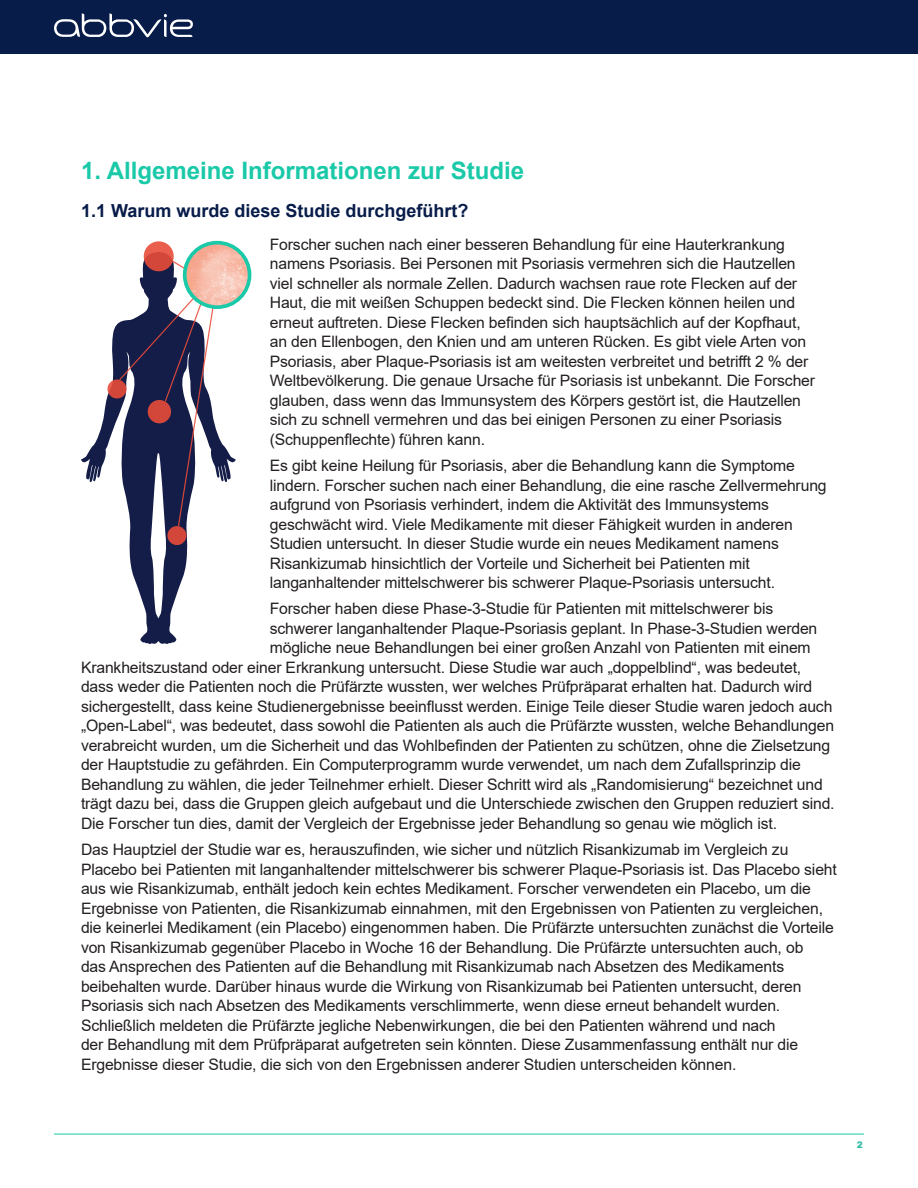
<style>
.page{position:relative;width:918px;height:1188px;background:#fff}
.page>*{position:absolute;margin:0;border:0;box-sizing:border-box;transform-origin:0 0}
.t1{font:700 24px "Arial";color:#1ac9a8}
.t2{font:700 18px "Arial";color:#081c4a}
.t3{font:15.75px/19.5px "Arial";letter-spacing:-.01em;color:#231f20}
.t4{font:900 9px "Arial";color:#33bda3}
</style>
<div class="page">
<div style="left:0;top:0;width:918px;height:54px;background:#081c4a"></div>
<svg style="left:54px;top:13px;width:139px;height:24px"></svg>
<hr style="left:54px;top:1134px;width:810px;height:1px;background:#1ac9a8">
<svg style="left:81px;top:252px;width:155px;height:392px"></svg>
<svg style="left:107px;top:380px;width:19px;height:19px"></svg>
<svg style="left:167px;top:526px;width:19px;height:19px"></svg>
<svg style="left:144px;top:241px;width:30px;height:30px"></svg>
<svg style="left:171px;top:260px;width:15px;height:10px"></svg>
<svg style="left:118px;top:296px;width:97px;height:231px"></svg>
<img style="left:185px;top:243px;width:65px;height:64px;border-radius:32px">
<div style="left:183px;top:241px;width:68px;height:68px;border:4px solid #1ac9a8;border-radius:50%"></div>
<h1 class="t1" style="left:81px;top:154px;width:445px">1. Allgemeine Informationen zur Studie</h1>
<p class="t2" style="left:81px;top:198px;width:389px">1.1 Warum wurde diese Studie durchgeführt?</p>
<p class="t3" style="left:270px;top:234px;width:547px">Forscher suchen nach einer besseren Behandlung für eine Hauterkrankung namens Psoriasis. Bei Personen mit Psoriasis vermehren sich die Hautzellen viel schneller als normale Zellen. Dadurch wachsen raue rote Flecken auf der Haut, die mit weißen Schuppen bedeckt sind. Die Flecken können heilen und erneut auftreten. Diese Flecken befinden sich hauptsächlich auf der Kopfhaut, an den Ellenbogen, den Knien und am unteren Rücken. Es gibt viele Arten von Psoriasis, aber Plaque-Psoriasis ist am weitesten verbreitet und betrifft 2 % der Weltbevölkerung. Die genaue Ursache für Psoriasis ist unbekannt. Die Forscher glauben, dass wenn das Immunsystem des Körpers gestört ist, die Hautzellen sich zu schnell vermehren und das bei einigen Personen zu einer Psoriasis (Schuppenflechte) führen kann.</p>
<p class="t3" style="left:270px;top:456px;width:558px">Es gibt keine Heilung für Psoriasis, aber die Behandlung kann die Symptome lindern. Forscher suchen nach einer Behandlung, die eine rasche Zellvermehrung aufgrund von Psoriasis verhindert, indem die Aktivität des Immunsystems geschwächt wird. Viele Medikamente mit dieser Fähigkeit wurden in anderen Studien untersucht. In dieser Studie wurde ein neues Medikament namens Risankizumab hinsichtlich der Vorteile und Sicherheit bei Patienten mit langanhaltender mittelschwerer bis schwerer Plaque-Psoriasis untersucht.</p>
<p class="t3" style="left:270px;top:599px;width:505px">Forscher haben diese Phase-3-Studie für Patienten mit mittelschwerer bis</p>
<p class="t3" style="left:270px;top:618px;width:549px">schwerer langanhaltender Plaque-Psoriasis geplant. In Phase-3-Studien werden</p>
<p class="t3" style="left:270px;top:638px;width:542px">mögliche neue Behandlungen bei einer großen Anzahl von Patienten mit einem</p>
<p class="t3" style="left:81px;top:657px;width:722px">Krankheitszustand oder einer Erkrankung untersucht. Diese Studie war auch „doppelblind“, was bedeutet,</p>
<p class="t3" style="left:81px;top:677px;width:733px">dass weder die Patienten noch die Prüfärzte wussten, wer welches Prüfpräparat erhalten hat. Dadurch wird</p>
<p class="t3" style="left:81px;top:696px;width:753px">sichergestellt, dass keine Studienergebnisse beeinflusst werden. Einige Teile dieser Studie waren jedoch auch</p>
<p class="t3" style="left:81px;top:716px;width:755px">„Open-Label“, was bedeutet, dass sowohl die Patienten als auch die Prüfärzte wussten, welche Behandlungen</p>
<p class="t3" style="left:81px;top:735px;width:751px">verabreicht wurden, um die Sicherheit und das Wohlbefinden der Patienten zu schützen, ohne die Zielsetzung</p>
<p class="t3" style="left:81px;top:755px;width:722px">der Hauptstudie zu gefährden. Ein Computerprogramm wurde verwendet, um nach dem Zufallsprinzip die</p>
<p class="t3" style="left:81px;top:774px;width:743px">Behandlung zu wählen, die jeder Teilnehmer erhielt. Dieser Schritt wird als „Randomisierung“ bezeichnet und</p>
<p class="t3" style="left:81px;top:794px;width:755px">trägt dazu bei, dass die Gruppen gleich aufgebaut und die Unterschiede zwischen den Gruppen reduziert sind.</p>
<p class="t3" style="left:81px;top:813px;width:698px">Die Forscher tun dies, damit der Vergleich der Ergebnisse jeder Behandlung so genau wie möglich ist.</p>
<p class="t3" style="left:81px;top:840px;width:757px">Das Hauptziel der Studie war es, herauszufinden, wie sicher und nützlich Risankizumab im Vergleich zu Placebo bei Patienten mit langanhaltender mittelschwerer bis schwerer Plaque-Psoriasis ist. Das Placebo sieht aus wie Risankizumab, enthält jedoch kein echtes Medikament. Forscher verwendeten ein Placebo, um die Ergebnisse von Patienten, die Risankizumab einnahmen, mit den Ergebnissen von Patienten zu vergleichen, die keinerlei Medikament (ein Placebo) eingenommen haben. Die Prüfärzte untersuchten zunächst die Vorteile von Risankizumab gegenüber Placebo in Woche 16 der Behandlung. Die Prüfärzte untersuchten auch, ob<br>das Ansprechen des Patienten auf die Behandlung mit Risankizumab nach Absetzen des Medikaments beibehalten wurde. Darüber hinaus wurde die Wirkung von Risankizumab bei Patienten untersucht, deren Psoriasis sich nach Absetzen des Medikaments verschlimmerte, wenn diese erneut behandelt wurden.<br>Schließlich meldeten die Prüfärzte jegliche Nebenwirkungen, die bei den Patienten während und nach<br>der Behandlung mit dem Prüfpräparat aufgetreten sein könnten. Diese Zusammenfassung enthält nur die Ergebnisse dieser Studie, die sich von den Ergebnissen anderer Studien unterscheiden können.</p>
<p class="t4" style="left:857px;top:1138px;width:8px">2</p>
</div>
